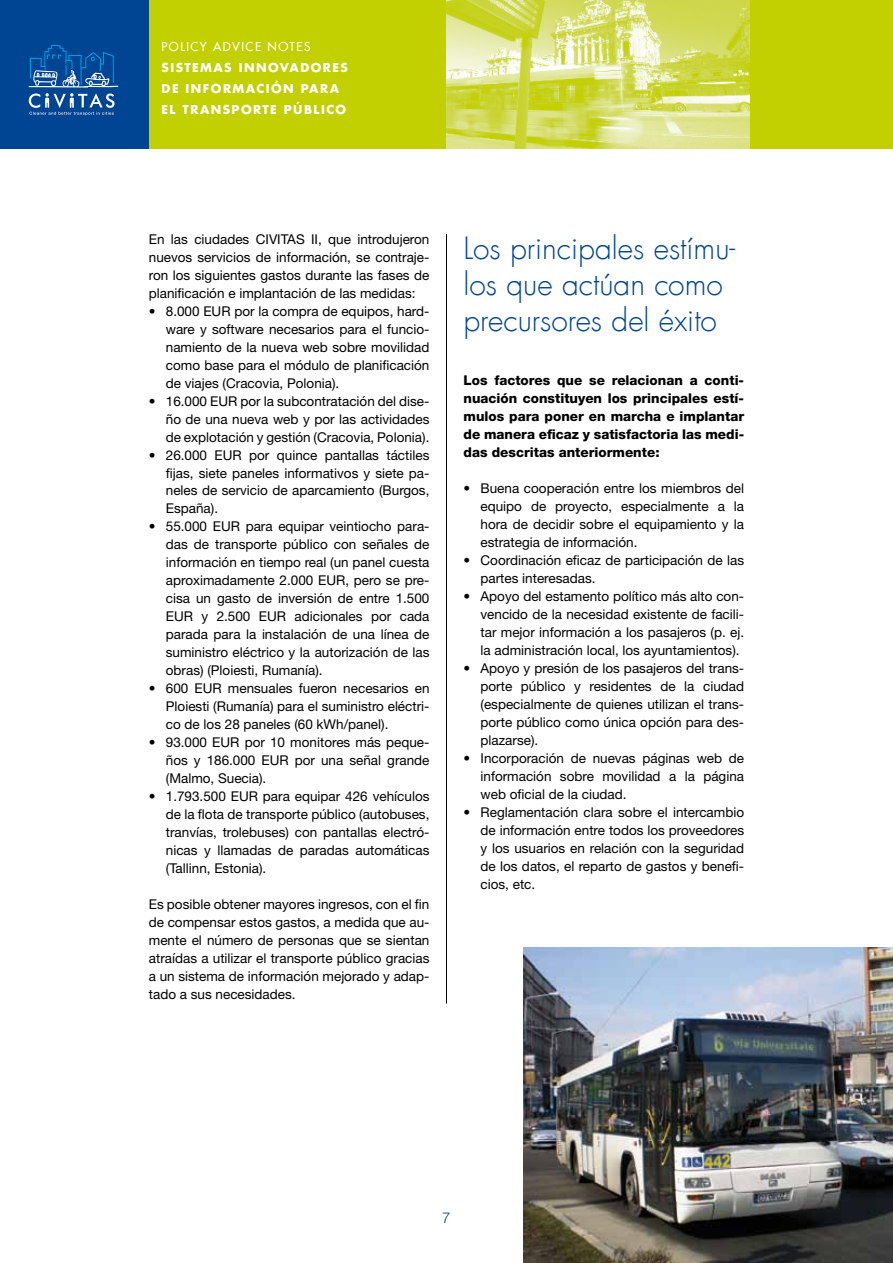
<style>
.page{position:relative;width:893px;height:1263px;background:#fff}
.page>*{position:absolute;margin:0;border:0;box-sizing:border-box;transform-origin:0 0}
.t1{font:300 30px/36px "Futura Com";color:#004494}
.t2{font:300 15px "Helvetica Neue LT Pro";color:#004494}
.t3{font:13.5px/18px "Helvetica Neue LT Pro";color:#000;text-align:justify}
.t4{font:800 13.5px/18px "Helvetica Neue LT Pro";color:#000;text-align:justify}
.t5{font:700 12px/21px "Futura Com";letter-spacing:.12em;color:#fff}
.t6{font:500 12px "Futura Com";letter-spacing:.12em;color:#fff}
.s1{font-weight:300}
</style>
<div class="page">
<div style="left:0;top:0;width:893px;height:149px;background:#c2cf00"></div>
<div style="left:0;top:0;width:149px;height:149px;background:#004494"></div>
<svg style="left:29px;top:45px;width:89px;height:70px"></svg>
<img style="left:446px;top:0;width:304px;height:149px">
<hr style="left:446px;top:234px;width:1px;height:769px;background:#000">
<img style="left:523px;top:947px;width:370px;height:316px">
<p class="t6" style="left:162px;top:37px;width:150px">POLICY ADVICE NOTES</p>
<p class="t5" style="left:162px;top:56px;width:187px">SISTEMAS INNOVADORES<br>DE INFORMACIÓN PARA<br>EL TRANSPORTE PÚBLICO</p>
<p class="t3" style="left:149px;top:230px;width:282px">En las ciudades CIVITAS II, que introdujeron nuevos servicios de información, se contraje&shy;ron los siguientes gastos durante las fases de planificación e implantación de las medidas:</p>
<p class="t3" style="left:166px;top:301px;width:265px;text-indent:-17px"><span class="s1">•</span> 8.000 EUR por la compra de equipos, hard&shy;ware y software necesarios para el funcio&shy;namiento de la nueva web sobre movilidad como base para el módulo de planificación de viajes (Cracovia, Polonia).</p>
<p class="t3" style="left:166px;top:391px;width:265px;text-indent:-17px"><span class="s1">•</span> 16.000 EUR por la subcontratación del dise&shy;ño de una nueva web y por las actividades de explotación y gestión (Cracovia, Polonia).</p>
<p class="t3" style="left:166px;top:445px;width:265px;text-indent:-17px"><span class="s1">•</span> 26.000 EUR por quince pantallas táctiles fijas, siete paneles informativos y siete pa&shy;neles de servicio de aparcamiento (Burgos, España).</p>
<p class="t3" style="left:166px;top:517px;width:265px;text-indent:-17px"><span class="s1">•</span> 55.000 EUR para equipar veintiocho para&shy;das de transporte público con señales de información en tiempo real (un panel cuesta aproximadamente 2.000 EUR, pero se pre&shy;cisa un gasto de inversión de entre 1.500<br>EUR y 2.500 EUR adicionales por cada parada para la instalación de una línea de suministro eléctrico y la autorización de las obras) (Ploiesti, Rumanía).</p>
<p class="t3" style="left:166px;top:679px;width:265px;text-indent:-17px"><span class="s1">•</span> 600 EUR mensuales fueron necesarios en Ploiesti (Rumanía) para el suministro eléctri&shy;co de los 28 paneles (60 kWh/panel).</p>
<p class="t3" style="left:166px;top:733px;width:265px;text-indent:-17px"><span class="s1">•</span> 93.000 EUR por 10 monitores más peque&shy;ños y 186.000 EUR por una señal grande (Malmo, Suecia).</p>
<p class="t3" style="left:166px;top:787px;width:265px;text-indent:-17px"><span class="s1">•</span> 1.793.500 EUR para equipar 426 vehículos de la flota de transporte público (autobuses, tranvías, trolebuses) con pantallas electró&shy;nicas y llamadas de paradas automáticas (Tallinn, Estonia).</p>
<p class="t3" style="left:149px;top:895px;width:282px">Es posible obtener mayores ingresos, con el fin de compensar estos gastos, a medida que au&shy;mente el número de personas que se sientan atraídas a utilizar el transporte público gracias a un sistema de información mejorado y adap&shy;tado a sus necesidades.</p>
<h1 class="t1" style="left:463px;top:230px;width:273px">Los principales estímu&shy;los que actúan como precursores del éxito</h1>
<p class="t4" style="left:463px;top:371px;width:282px">Los factores que se relacionan a conti&shy;nuación constituyen los principales estí&shy;mulos para poner en marcha e implantar de manera eficaz y satisfactoria las medi&shy;das descritas anteriormente:</p>
<p class="t3" style="left:480px;top:479px;width:265px;text-indent:-17px"><span class="s1">•</span> Buena cooperación entre los miembros del equipo de proyecto, especialmente a la hora de decidir sobre el equipamiento y la estrategia de información.</p>
<p class="t3" style="left:480px;top:551px;width:265px;text-indent:-17px"><span class="s1">•</span> Coordinación eficaz de participación de las partes interesadas.</p>
<p class="t3" style="left:480px;top:587px;width:265px;text-indent:-17px"><span class="s1">•</span> Apoyo del estamento político más alto con&shy;vencido de la necesidad existente de facili&shy;tar mejor información a los pasajeros (p. ej. la administración local, los ayuntamientos).</p>
<p class="t3" style="left:480px;top:659px;width:265px;text-indent:-17px"><span class="s1">•</span> Apoyo y presión de los pasajeros del trans&shy;porte público y residentes de la ciudad (especialmente de quienes utilizan el trans&shy;porte público como única opción para des&shy;plazarse).</p>
<p class="t3" style="left:480px;top:749px;width:265px;text-indent:-17px"><span class="s1">•</span> Incorporación de nuevas páginas web de información sobre movilidad a la página web oficial de la ciudad.</p>
<p class="t3" style="left:480px;top:803px;width:265px;text-indent:-17px"><span class="s1">•</span> Reglamentación clara sobre el intercambio de información entre todos los proveedores y los usuarios en relación con la seguridad de los datos, el reparto de gastos y benefi&shy;cios, etc.</p>
<p class="t2" style="left:442px;top:1208px;width:10px">7</p>
</div>
